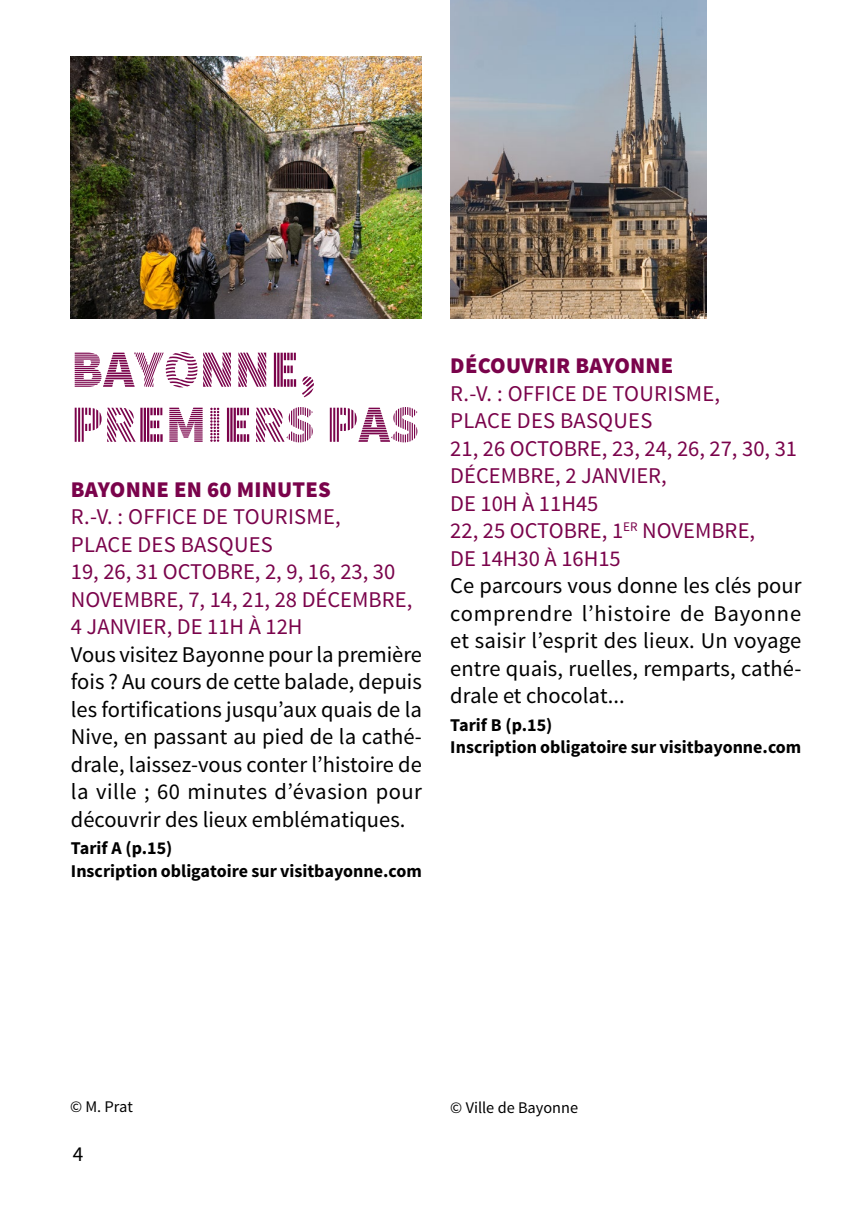
<style>
.page{position:relative;width:851px;height:1205px;background:#fff}
.page>*{position:absolute;margin:0;border:0;box-sizing:border-box;transform-origin:0 0}
.t1{font:52.5px/55px "Source Sans Pro DISPLAY";color:#7a034b}
.t2{font:22.5px/27.5px "Source Sans Pro";color:#000;text-align:justify}
.t3{font:22.5px/27.5px "Source Sans Pro";color:#7a034b}
.t4{font:900 22.5px "Source Sans Pro";letter-spacing:.01em;color:#7a034b}
.t5{font:21.25px "Source Sans Pro";color:#000}
.t6{font:700 18px/22.5px "Source Sans Pro";color:#000}
.t7{font:16.25px "Source Sans Pro";color:#000}
</style>
<div class="page">
<img style="left:71px;top:57px;width:351px;height:262px">
<img style="left:450px;top:0;width:256px;height:319px">
<h1 class="t1" style="left:71px;top:343px;width:246px">BAYONNE,<br>PREMIERS</h1>
<h1 class="t1" style="left:326px;top:398px;width:31px">PAS</h1>
<p class="t4" style="left:71px;top:475px;width:55px">BAYONNE</p>
<p class="t4" style="left:174px;top:475px;width:144px">EN 60 MINUTES</p>
<p class="t3" style="left:71px;top:503px;width:188px">R.-V. : Office de tourisme</p>
<p class="t3" style="left:335px;top:503px;width:7px">,</p>
<p class="t3" style="left:71px;top:531px;width:177px;text-indent:110px">Basques<br>19, 26, 31 octobre</p>
<p class="t3" style="left:71px;top:531px;width:13px">place</p>
<p class="t3" style="left:137px;top:531px;width:13px">des</p>
<p class="t3" style="left:255px;top:558px;width:142px">, 2, 9, 16, 23, 30</p>
<p class="t3" style="left:71px;top:586px;width:29px">novembre</p>
<p class="t3" style="left:178px;top:586px;width:138px">, 7, 14, 21, 28 décembre</p>
<p class="t3" style="left:406px;top:586px;width:7px">,</p>
<p class="t3" style="left:71px;top:613px;width:65px">4 janvier</p>
<p class="t3" style="left:167px;top:613px;width:133px">, de 11h à 12h</p>
<p class="t2" style="left:71px;top:641px;width:352px">Vous visitez Bayonne pour la première fois ? Au cours de cette balade, depuis les fortifications jusqu’aux quais de la N ive, en passant au pied de la cathé&shy;drale, laissez-vous conter l’histoire de la ville ; 60 minutes d’évasion pour découvrir des lieux emblématiques.</p>
<p class="t6" style="left:71px;top:838px;width:352px">Tarif A (p.15)<br>Inscription obligatoire sur visitbayonne.com</p>
<p class="t4" style="left:450px;top:351px;width:56px">DÉCOUVR</p>
<p class="t4" style="left:548px;top:351px;width:81px">IR BAYONNE</p>
<p class="t3" style="left:450px;top:380px;width:188px">R.-V. : Office de tourisme</p>
<p class="t3" style="left:714px;top:380px;width:7px">,</p>
<p class="t3" style="left:450px;top:407px;width:177px;text-indent:110px">Basques<br>21, 26 octobre</p>
<p class="t3" style="left:450px;top:407px;width:13px">place</p>
<p class="t3" style="left:517px;top:407px;width:13px">des</p>
<p class="t3" style="left:601px;top:435px;width:197px">, 23, 24, 26, 27, 30, 31</p>
<p class="t3" style="left:450px;top:462px;width:14px">décembre</p>
<p class="t3" style="left:555px;top:462px;width:75px">, 2 janvier</p>
<p class="t3" style="left:661px;top:462px;width:7px">,</p>
<p class="t3" style="left:450px;top:490px;width:150px">de 10h à 11h45<br>22, 25 octobre</p>
<p class="t3" style="left:601px;top:517px;width:69px">, 1<sup>er</sup> novembre</p>
<p class="t3" style="left:749px;top:517px;width:7px">,</p>
<p class="t3" style="left:450px;top:545px;width:172px">de 14h30 à 16h 15</p>
<p class="t2" style="left:450px;top:572px;width:352px">Ce parcours vous donne les clés pour comprendre l’histoire de Bayonne et saisir l’esprit des lieux. Un voyage entre quais, ruelles, remparts, cathé&shy;drale et chocolat...</p>
<p class="t6" style="left:450px;top:714px;width:352px">Tarif B (p.15)<br>Inscription obligatoire sur visitbayonne.com</p>
<p class="t7" style="left:70px;top:1097px;width:64px">© M. Prat</p>
<p class="t7" style="left:450px;top:1097px;width:129px">© Ville de Bayonne</p>
<p class="t5" style="left:73px;top:1140px;width:12px">4</p>
</div>
